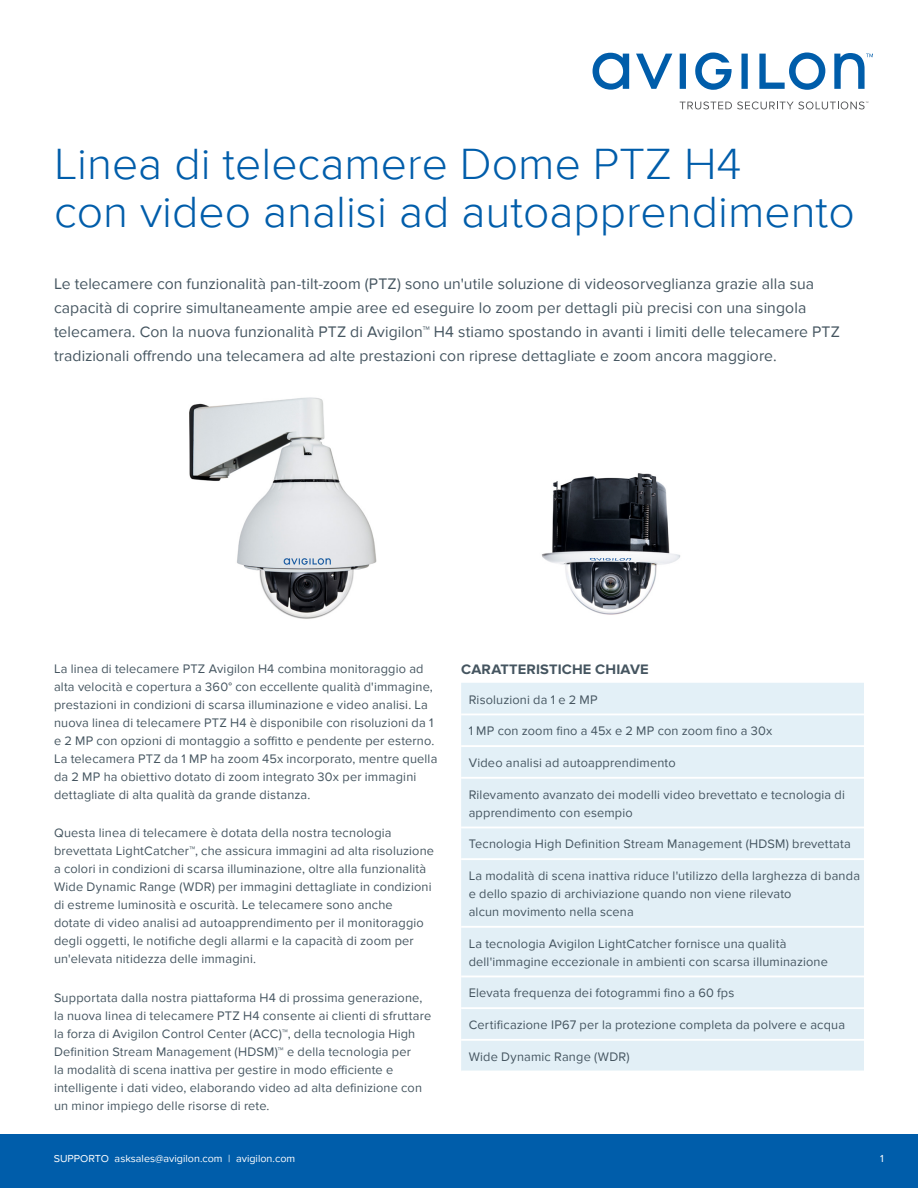
<style>
.page{position:relative;width:918px;height:1188px;background:#fff}
.page>*{position:absolute;margin:0;border:0;box-sizing:border-box;transform-origin:0 0}
.t1{font:300 45px/48px "Proxima Nova";color:#005daa}
.t2{font:15.75px/24px "Proxima Nova";letter-spacing:.005em;color:#455560}
.t3{font:700 14.25px "Proxima Nova";letter-spacing:.01em;color:#455560}
.t4{font:12.75px/18px "Proxima Nova";letter-spacing:.015em;color:#455560}
.t5{font:10.5px "Proxima Nova";color:#fff}
</style>
<div class="page">
<div style="left:0;top:1134px;width:918px;height:54px;background:#005daa"></div>
<svg style="left:593px;top:52px;width:280px;height:38px"></svg>
<svg style="left:680px;top:101px;width:188px;height:8px"></svg>
<div style="left:461px;top:683px;width:403px;height:94px;background:#e3f0f7"></div>
<div style="left:461px;top:779px;width:403px;height:292px;background:#e2eff6"></div>
<hr style="left:461px;top:714px;width:403px;height:1px;background:#fff">
<hr style="left:461px;top:745px;width:403px;height:2px;background:#fff">
<hr style="left:461px;top:827px;width:403px;height:1px;background:#fff">
<hr style="left:461px;top:858px;width:403px;height:2px;background:#fff">
<hr style="left:461px;top:926px;width:403px;height:2px;background:#fff">
<hr style="left:461px;top:976px;width:403px;height:1px;background:#fff">
<hr style="left:461px;top:1007px;width:403px;height:2px;background:#fff">
<hr style="left:461px;top:1039px;width:403px;height:2px;background:#fff">
<img style="left:189px;top:397px;width:188px;height:222px">
<img style="left:542px;top:473px;width:138px;height:142px">
<h1 class="t1" style="left:54px;top:141px;width:802px">Linea di telecamere Dome PTZ H4<br>con video analisi ad autoapprendimento</h1>
<p class="t2" style="left:54px;top:272px;width:787px">Le telecamere con funzionalità pan-tilt-zoom (PTZ) sono un'utile soluzione di videosorveglianza grazie alla sua capacità di coprire simultaneamente ampie aree ed eseguire lo zoom per dettagli più precisi con una singola telecamera. Con la nuova funzionalità PTZ di Avigilon™ H4 stiamo spostando in avanti i limiti delle telecamere PTZ tradizionali offrendo una telecamera ad alte prestazioni con riprese dettagliate e zoom ancora maggiore.</p>
<p class="t4" style="left:54px;top:660px;width:385px">La linea di telecamere PTZ Avigilon H4 combina monitoraggio ad alta velocità e copertura a 360° con eccellente qualità d'immagine, prestazioni in condizioni di scarsa illuminazione e video analisi. La nuova linea di telecamere PTZ H4 è disponibile con risoluzioni da 1 e 2 MP con opzioni di montaggio a soffitto e pendente per esterno.<br>La telecamera PTZ da 1 MP ha zoom 45x incorporato, mentre quella da 2 MP ha obiettivo dotato di zoom integrato 30x per immagini dettagliate di alta qualità da grande distanza.</p>
<p class="t4" style="left:54px;top:824px;width:382px">Questa linea di telecamere è dotata della nostra tecnologia brevettata LightCatcher™, che assicura immagini ad alta risoluzione a colori in condizioni di scarsa illuminazione, oltre alla funzionalità Wide Dynamic Range (WDR) per immagini dettagliate in condizioni di estreme luminosità e oscurità. Le telecamere sono anche<br>dotate di video analisi ad autoapprendimento per il monitoraggio degli oggetti, le notifiche degli allarmi e la capacità di zoom per un'elevata nitidezza delle immagini.</p>
<p class="t4" style="left:54px;top:989px;width:379px">Supportata dalla nostra piattaforma H4 di prossima generazione, la nuova linea di telecamere PTZ H4 consente ai clienti di sfruttare la forza di Avigilon Control Center (ACC)™, della tecnologia High Definition Stream Management (HDSM)™ e della tecnologia per<br>la modalità di scena inattiva per gestire in modo efficiente e intelligente i dati video, elaborando video ad alta definizione con un minor impiego delle risorse di rete.</p>
<p class="t3" style="left:461px;top:661px;width:189px">CARATTERISTICHE CHIAVE</p>
<p class="t4" style="left:469px;top:691px;width:131px">Risoluzioni da 1 e 2 MP</p>
<p class="t4" style="left:469px;top:722px;width:305px">1 MP con zoom fino a 45x e 2 MP con zoom fino a 30x</p>
<p class="t4" style="left:469px;top:754px;width:209px">Video analisi ad autoapprendimento</p>
<p class="t4" style="left:469px;top:786px;width:378px">Rilevamento avanzato dei modelli video brevettato e tecnologia di apprendimento con esempio</p>
<p class="t4" style="left:469px;top:835px;width:384px">Tecnologia High Definition Stream Management (HDSM) brevettata</p>
<p class="t4" style="left:469px;top:867px;width:393px">La modalità di scena inattiva riduce l'utilizzo della larghezza di banda e dello spazio di archiviazione quando non viene rilevato<br>alcun movimento nella scena</p>
<p class="t4" style="left:469px;top:935px;width:361px">La tecnologia Avigilon LightCatcher fornisce una qualità dell'immagine eccezionale in ambienti con scarsa illuminazione</p>
<p class="t4" style="left:469px;top:984px;width:267px">Elevata frequenza dei fotogrammi fino a 60 fps</p>
<p class="t4" style="left:469px;top:1016px;width:378px">Certificazione IP67 per la protezione completa da polvere e acqua</p>
<p class="t4" style="left:469px;top:1048px;width:162px">Wide Dynamic Range (WDR)</p>
<p class="t5" style="left:54px;top:1153px;width:243px">SUPPORTO asksales@avigilon.com | avigilon.com</p>
<p class="t5" style="left:880px;top:1153px;width:5px">1</p>
</div>
